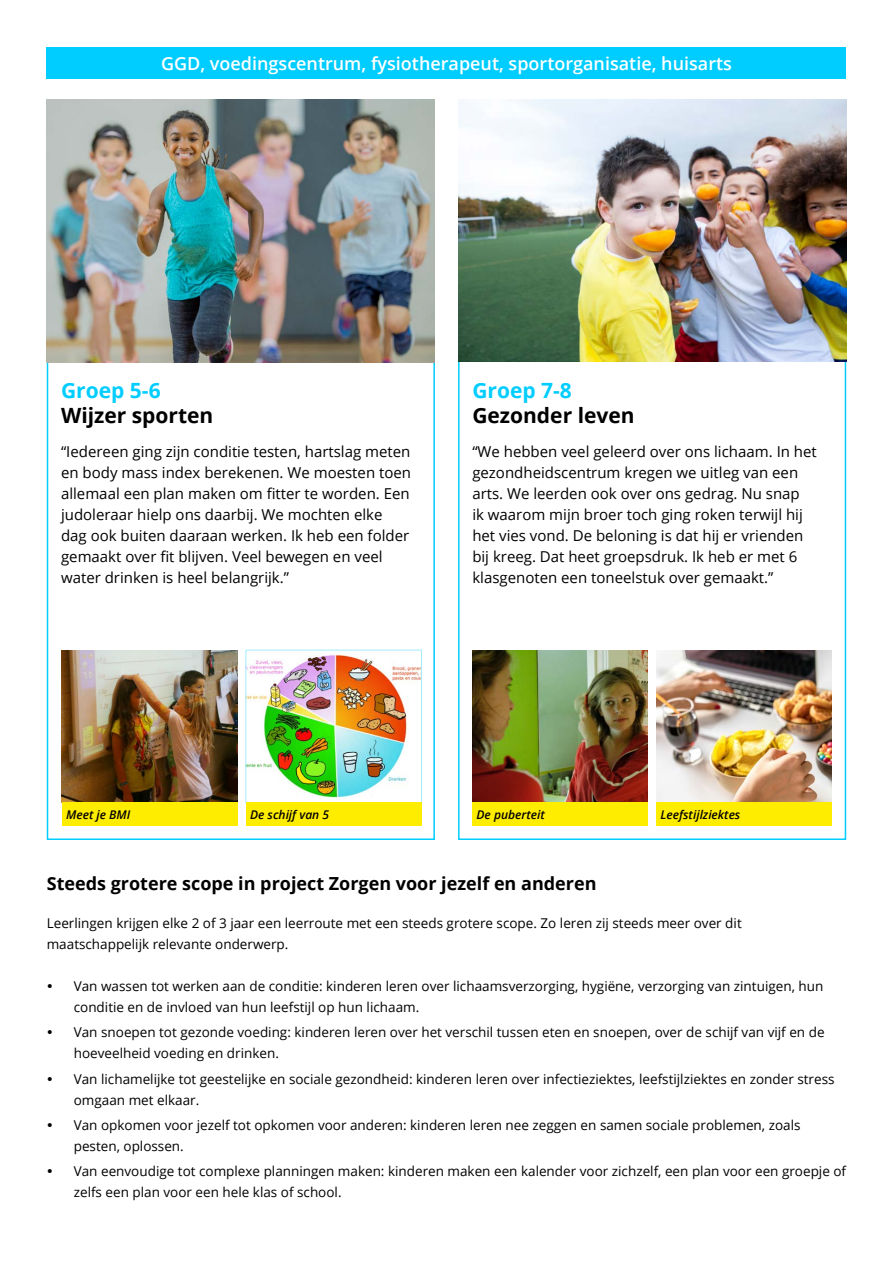
<style>
.page{position:relative;width:893px;height:1263px;background:#fff}
.page>*{position:absolute;margin:0;border:0;box-sizing:border-box;transform-origin:0 0}
.t1{font:700 21px "Open Sans";color:#000}
.t2{font:700 21px "Open Sans";color:#00cdff}
.t3{font:600 18px "Open Sans";color:#fff}
.t4{font:700 18px "Open Sans";color:#000}
.t5{font:15px/21px "Open Sans";color:#000}
.t6{font:13.5px/21px "Open Sans";color:#000}
.t7{font:italic 600 12px "Open Sans";color:#000}
</style>
<div class="page">
<hr style="left:0;top:218px;width:1px;height:56px;background:#000">
<div style="left:47px;top:47px;width:799px;height:32px;background:#00cdff"></div>
<div style="left:47px;top:359px;width:388px;height:481px;border:2px solid #00cdff"></div>
<div style="left:458px;top:359px;width:388px;height:481px;border:2px solid #00cdff"></div>
<img style="left:47px;top:100px;width:388px;height:263px">
<img style="left:458px;top:100px;width:388px;height:262px">
<img style="left:472px;top:650px;width:176px;height:153px">
<div style="left:472px;top:803px;width:176px;height:23px;background:#ffed00"></div>
<img style="left:62px;top:650px;width:175px;height:153px">
<div style="left:62px;top:803px;width:175px;height:23px;background:#ffed00"></div>
<img style="left:656px;top:650px;width:176px;height:153px">
<div style="left:656px;top:803px;width:176px;height:23px;background:#ffed00"></div>
<img style="left:247px;top:654px;width:173px;height:144px">
<div style="left:245px;top:650px;width:177px;height:153px;border:1px solid #a3edff"></div>
<div style="left:246px;top:803px;width:175px;height:23px;background:#ffed00"></div>
<h2 class="t3" style="left:161px;top:51px;width:572px">GGD, voedingscentrum, fysiotherapeut, sportorganisatie, huisarts</h2>
<h1 class="t2" style="left:61px;top:376px;width:101px">Groep 5-6</h1>
<h1 class="t1" style="left:61px;top:401px;width:154px">Wijzer sporten</h1>
<p class="t5" style="left:61px;top:441px;width:352px">“Iedereen ging zijn conditie testen, hartslag meten en body mass index berekenen. We moesten toen allemaal een plan maken om fitter te worden. Een judoleraar hielp ons daarbij. We mochten elke dag ook buiten daaraan werken. Ik heb een folder gemaakt over fit blijven. Veel bewegen en veel water drinken is heel belangrijk.”</p>
<h1 class="t2" style="left:472px;top:376px;width:101px">Groep 7-8</h1>
<h1 class="t1" style="left:472px;top:401px;width:164px">Gezonder leven</h1>
<p class="t5" style="left:472px;top:441px;width:346px">“We hebben veel geleerd over ons lichaam. In het gezondheidscentrum kregen we uitleg van een arts. We leerden ook over ons gedrag. Nu snap<br>ik waarom mijn broer toch ging roken terwijl hij het vies vond. De beloning is dat hij er vrienden bij kreeg. Dat heet groepsdruk. Ik heb er met 6 klasgenoten een toneelstuk over gemaakt.”</p>
<p class="t7" style="left:66px;top:806px;width:66px">Meet je BMI</p>
<p class="t7" style="left:250px;top:806px;width:80px">De schijf van 5</p>
<p class="t7" style="left:477px;top:806px;width:70px">De puberteit</p>
<p class="t7" style="left:661px;top:806px;width:81px">Leefstijlziektes</p>
<h2 class="t4" style="left:47px;top:871px;width:551px">Steeds grotere scope in project Zorgen voor jezelf en anderen</h2>
<p class="t6" style="left:47px;top:912px;width:696px">Leerlingen krijgen elke 2 of 3 jaar een leerroute met een steeds grotere scope. Zo leren zij steeds meer over dit maatschappelijk relevante onderwerp.</p>
<p class="t6" style="left:74px;top:975px;width:751px">Van wassen tot werken aan de conditie: kinderen leren over lichaamsverzorging, hygiëne, verzorging van zintuigen, hun conditie en de invloed van hun leefstijl op hun lichaam.</p>
<p class="t6" style="left:74px;top:1021px;width:752px">Van snoepen tot gezonde voeding: kinderen leren over het verschil tussen eten en snoepen, over de schijf van vijf en de hoeveelheid voeding en drinken.</p>
<p class="t6" style="left:74px;top:1068px;width:762px">Van lichamelijke tot geestelijke en sociale gezondheid: kinderen leren over infectieziektes, leefstijlziektes en zonder stress omgaan met elkaar.</p>
<p class="t6" style="left:74px;top:1114px;width:728px">Van opkomen voor jezelf tot opkomen voor anderen: kinderen leren nee zeggen en samen sociale problemen, zoals pesten, oplossen.</p>
<p class="t6" style="left:74px;top:1160px;width:774px">Van eenvoudige tot complexe planningen maken: kinderen maken een kalender voor zichzelf, een plan voor een groepje of zelfs een plan voor een hele klas of school.</p>
</div>
